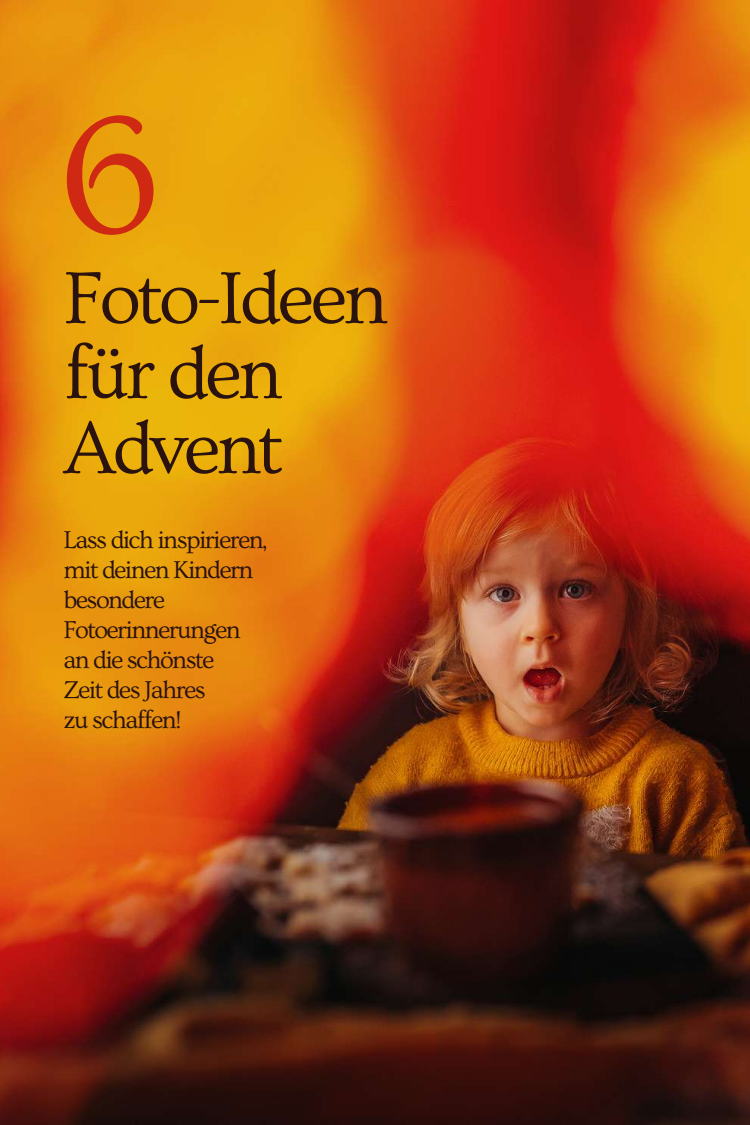
<style>
.page{position:relative;width:750px;height:1125px;background:#fff}
.page>*{position:absolute;margin:0;border:0;box-sizing:border-box;transform-origin:0 0}
.t1{font:176.12px "Ovo";color:#cf2813}
.t2{font:76.62px/75px "Ovo";letter-spacing:-.05em;color:#2a120e}
.t3{font:25.5px/30px "Ovo";letter-spacing:-.06em;color:#2a120e}
</style>
<div class="page">
<img style="left:0;top:0;width:750px;height:1125px">
<h1 class="t1" style="left:59px;top:81px;width:103px">6</h1>
<h2 class="t2" style="left:63px;top:262px;width:326px">Foto-Ideen für den<br>Advent</h2>
<p class="t3" style="left:63px;top:526px;width:205px">Lass dich inspirieren, mit deinen Kindern besondere<br>Fotoerinnerungen an die schönste<br>Zeit des Jahres<br>zu schaffen!</p>
</div>
